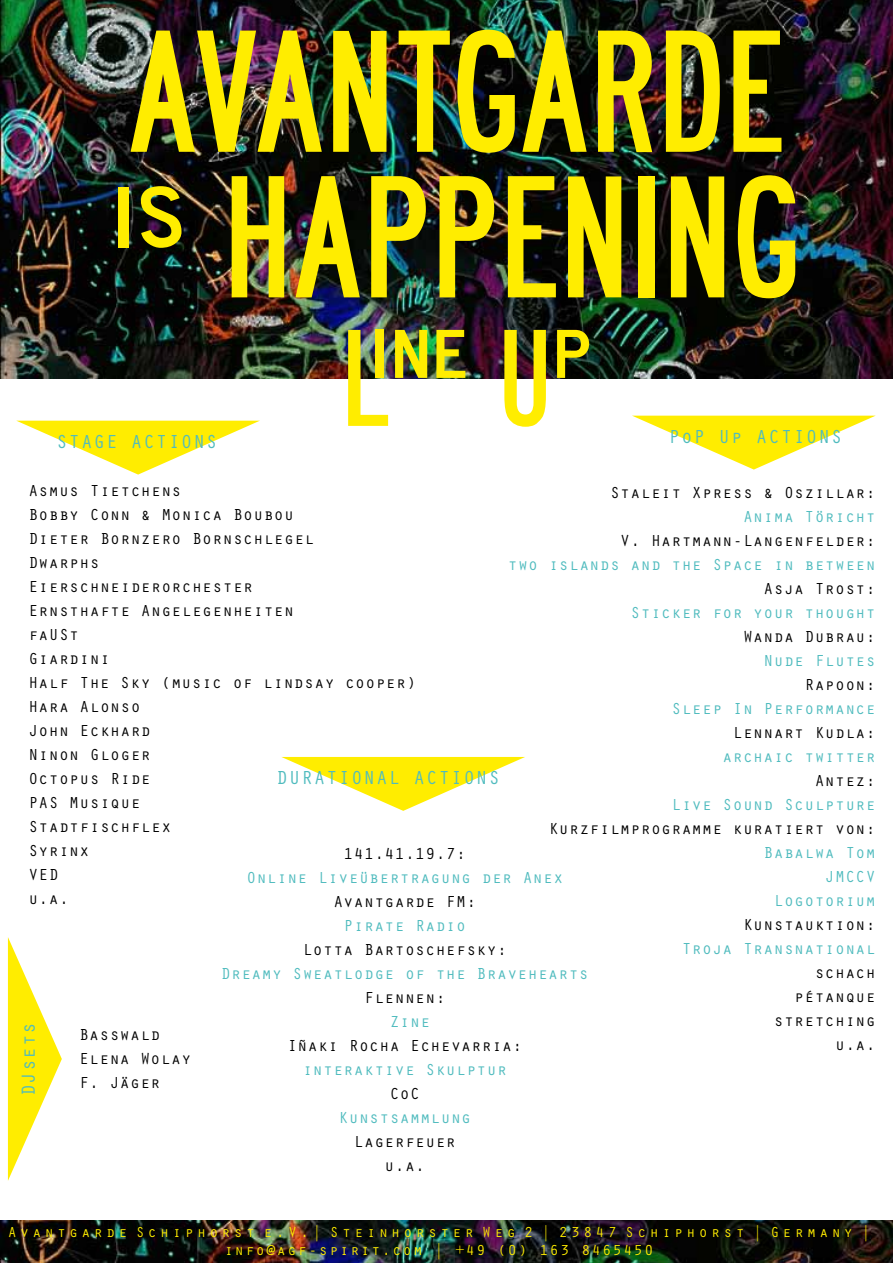
<style>
.page{position:relative;width:893px;height:1263px;background:#fff}
.page>*{position:absolute;margin:0;border:0;box-sizing:border-box;transform-origin:0 0}
.t1{font:151.5px/145.5px "Roadway";letter-spacing:.02em;color:#ffed00}
.t2{font:120px "Roadway";letter-spacing:.02em;color:#ffed00}
.t3{font:19.5px "Orator Std";letter-spacing:.04em;color:#4fbbbe}
.t4{font:16.5px/24px "Orator Std";letter-spacing:.02em;color:#000}
.t5{font:16.5px/24px "Orator Std";letter-spacing:.02em;color:#4fbbbe;text-align:right}
.t6{font:15px/18px "Orator Std";letter-spacing:.22em;color:#ffed00;text-align:center}
</style>
<div class="page">
<svg style="left:281px;top:757px;width:244px;height:54px"></svg>
<svg style="left:17px;top:421px;width:242px;height:54px"></svg>
<img style="left:0;top:1220px;width:893px;height:43px">
<img style="left:0;top:0;width:893px;height:378px">
<svg style="left:633px;top:416px;width:242px;height:54px"></svg>
<svg style="left:8px;top:937px;width:54px;height:244px"></svg>
<h1 class="t1" style="left:112px;top:11px;width:690px">AVANTGARDE is HAPPENING</h1>
<h2 class="t2" style="left:343px;top:298px;width:250px">Line Up</h2>
<p class="t3" style="left:56px;top:427px;width:163px">STAGE ACTIONS</p>
<p class="t3" style="left:669px;top:422px;width:175px">PoP Up ACTIONS</p>
<p class="t4" style="left:28px;top:478px;width:389px">Asmus Tietchens<br>Bobby Conn &amp; Monica Boubou<br>Dieter Bornzero Bornschlegel<br>Dwarphs<br>Eierschneiderorchester<br>Ernsthafte Angelegenheiten<br>faUSt<br>Giardini<br>Half The Sky (music of lindsay cooper)<br>Hara Alonso<br>John Eckhard<br>Ninon Gloger<br>Octopus Ride<br>PAS Musique<br>Stadtfischflex<br>Syrinx<br>VED<br>u.a.</p>
<p class="t4" style="left:610px;top:480px;width:267px">Staleit Xpress &amp; Oszillar:</p>
<p class="t5" style="left:743px;top:504px;width:134px">Anima Töricht</p>
<p class="t4" style="left:620px;top:528px;width:257px">V. Hartmann-Langenfelder:</p>
<p class="t5" style="left:508px;top:552px;width:369px">two islands and the Space in between</p>
<p class="t4" style="left:763px;top:576px;width:114px">Asja Trost:</p>
<p class="t5" style="left:630px;top:600px;width:247px">Sticker for your thought</p>
<p class="t4" style="left:743px;top:624px;width:134px">Wanda Dubrau:</p>
<p class="t5" style="left:763px;top:648px;width:114px">Nude Flutes</p>
<p class="t4" style="left:804px;top:672px;width:73px">Rapoon:</p>
<p class="t5" style="left:671px;top:696px;width:206px">Sleep In Performance</p>
<p class="t4" style="left:733px;top:720px;width:144px">Lennart Kudla:</p>
<p class="t5" style="left:723px;top:744px;width:155px">archaic twitter</p>
<p class="t4" style="left:815px;top:768px;width:63px">Antez:</p>
<p class="t5" style="left:671px;top:792px;width:206px">Live Sound Sculpture</p>
<p class="t4" style="left:549px;top:816px;width:329px">Kurzfilmprogramme kuratiert von:</p>
<p class="t5" style="left:763px;top:840px;width:114px">Babalwa Tom<br>JMCCV<br>Logotorium</p>
<p class="t4" style="left:743px;top:912px;width:134px">Kunstauktion:</p>
<p class="t5" style="left:682px;top:936px;width:196px">Troja Transnational</p>
<p class="t4" style="left:774px;top:960px;width:103px;text-align:right">schach pétanque stretching u.a.</p>
<p class="t3" style="left:276px;top:763px;width:225px">DURATIONAL ACTIONS</p>
<p class="t4" style="left:344px;top:840px;width:124px">141.41.19.7:</p>
<p class="t5" style="left:246px;top:864px;width:318px">Online Liveübertragung der Anex</p>
<p class="t4" style="left:333px;top:888px;width:144px">Avantgarde FM:</p>
<p class="t5" style="left:344px;top:912px;width:124px">Pirate Radio</p>
<p class="t4" style="left:303px;top:936px;width:206px">Lotta Bartoschefsky:</p>
<p class="t5" style="left:221px;top:960px;width:369px">Dreamy Sweatlodge of the Bravehearts</p>
<p class="t4" style="left:364px;top:984px;width:83px">Flennen:</p>
<p class="t5" style="left:390px;top:1008px;width:42px">Zine</p>
<p class="t4" style="left:287px;top:1032px;width:236px">Iñaki Rocha Echevarria:</p>
<p class="t5" style="left:303px;top:1056px;width:206px">interaktive Skulptur</p>
<p class="t4" style="left:390px;top:1080px;width:32px">CoC</p>
<p class="t5" style="left:339px;top:1104px;width:134px">Kunstsammlung</p>
<p class="t4" style="left:354px;top:1128px;width:103px;text-align:center">Lagerfeuer u.a.</p>
<p class="t3" style="left:14px;top:1096px;width:76px;rotate:-90deg">DJsets</p>
<p class="t4" style="left:79px;top:1022px;width:114px">Basswald<br>Elena Wolay<br>F. Jäger</p>
<p class="t6" style="left:8px;top:1222px;width:864px">Avantgarde Schiphorst e.V.| Steinhorster Weg 2 | 23847 Schiphorst | Germany | info@agf-spirit.com | +49 (0) 163 8465450</p>
</div>
